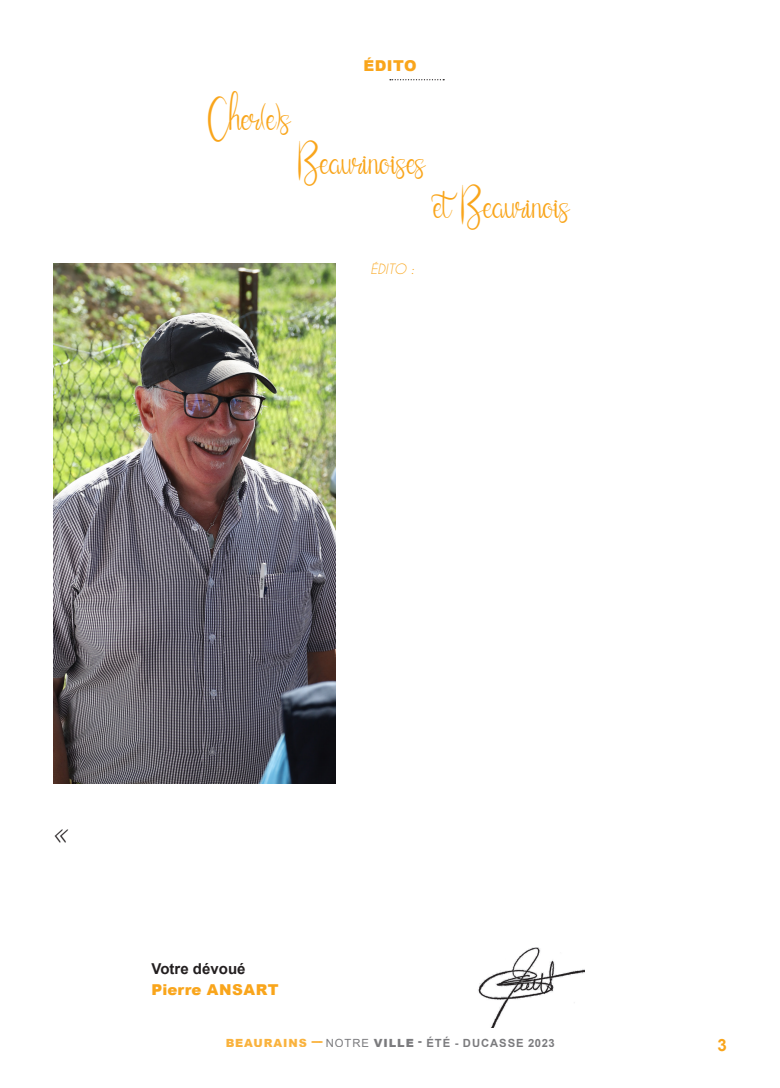
<style>
.page{position:relative;width:780px;height:1088px;background:#fff}
.page>*{position:absolute;margin:0;border:0;box-sizing:border-box;transform-origin:0 0}
.t1{font:40px "Cathallina";color:#f9a51b}
.t2{font:italic 31.25px "Caviar Dreams";color:#231f20}
.t3{font:700 16.88px "Arial";color:#f9a51b}
.t4{font:900 15px "Arial";letter-spacing:.035em;color:#f9a51b}
.t5{font:700 15px "Arial";color:#231f20}
.t6{font:italic 13.38px "Caviar Dreams";color:#f9a51b}
.t7{font:700 11.25px "Arial";letter-spacing:.085em;color:#636366}
.s1{font-weight:900;color:#f9a51b}
.s2{font-weight:400}
.s3{font-weight:900}
</style>
<div class="page">
<svg style="left:390px;top:79px;width:54px;height:1px"></svg>
<img style="left:53px;top:263px;width:282px;height:520px">
<img style="left:478px;top:947px;width:106px;height:81px">
<p class="t4" style="left:363px;top:55px;width:55px">ÉDITO</p>
<p class="t1" style="left:208px;top:93px;width:84px">Cher(e)s</p>
<p class="t1" style="left:298px;top:137px;width:128px">Beaurinoises</p>
<p class="t1" style="left:433px;top:180px;width:138px">et Beaurinois</p>
<p class="t6" style="left:370px;top:261px;width:45px">ÉDITO :</p>
<p class="t2" style="left:52px;top:813px;width:16px">«</p>
<p class="t5" style="left:151px;top:958px;width:95px">Votre dévoué</p>
<p class="t4" style="left:151px;top:979px;width:128px">Pierre ANSART</p>
<p class="t7" style="left:225px;top:1034px;width:331px"><span class="s1">BEAURAINS ----</span> <span class="s2">NOTRE</span> <span class="s3">VILLE -</span> ÉTÉ - DUCASSE 2023</p>
<h3 class="t3" style="left:717px;top:1033px;width:11px">3</h3>
</div>
